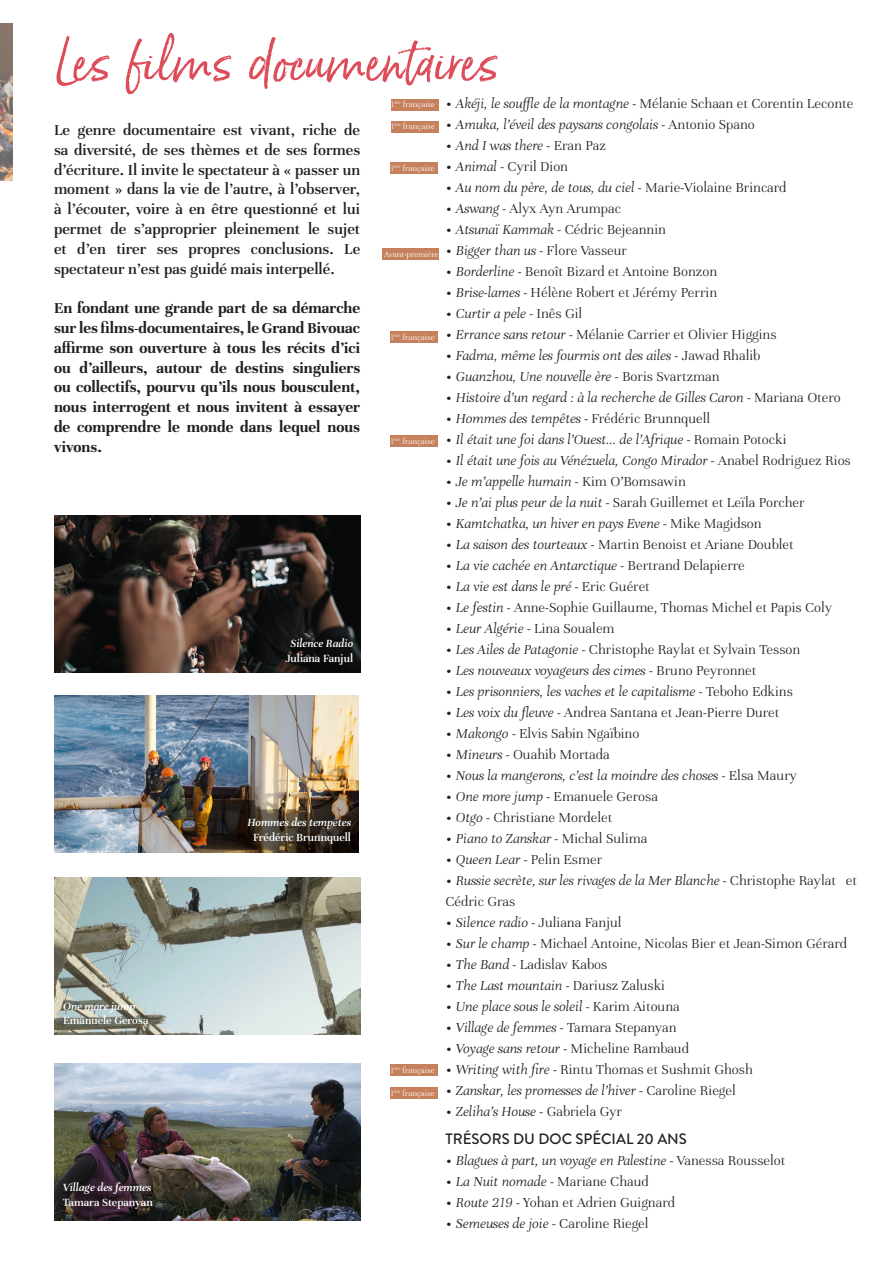
<style>
.page{position:relative;width:893px;height:1263px;background:#fff}
.page>*{position:absolute;margin:0;border:0;box-sizing:border-box;transform-origin:0 0}
.Body{font:51px "Born Ready";color:#dd4c59}
.t1{font:500 16.5px/19.8px "Unna";color:#231f20;text-align:justify}
.t2{font:700 16.5px/19.8px "Unna";color:#231f20;text-align:justify}
.t3{font:300 15px "Unna";color:#231f20}
.t4{font:italic 300 15px/21px "Unna";color:#231f20}
.t5{font:500 15px "Brandon Grotesque";color:#231f20}
.t6{font:500 12px "Unna";color:#fff}
.t7{font:italic 500 12px "Unna";color:#fff}
.Body-2{font:300 9px "Unna";color:#fff}
.s1{font-style:italic}
.s2{font-style:normal}
</style>
<div class="page">
<img style="left:0;top:23px;width:13px;height:157px">
<img style="left:54px;top:1063px;width:306px;height:158px">
<img style="left:54px;top:877px;width:306px;height:158px">
<img style="left:54px;top:695px;width:305px;height:158px">
<img style="left:54px;top:515px;width:306px;height:158px">
<div style="left:391px;top:99px;width:47px;height:11px;background:#c6805c"></div>
<div style="left:390px;top:1065px;width:48px;height:11px;background:#c6805c"></div>
<div style="left:390px;top:436px;width:48px;height:11px;background:#c6805c"></div>
<div style="left:390px;top:331px;width:48px;height:12px;background:#c6805c"></div>
<div style="left:390px;top:1087px;width:48px;height:11px;background:#c6805c"></div>
<div style="left:391px;top:121px;width:47px;height:11px;background:#c6805c"></div>
<div style="left:383px;top:248px;width:56px;height:12px;background:#c6805c"></div>
<div style="left:390px;top:162px;width:48px;height:12px;background:#c6805c"></div>
<p class="Body" style="left:54px;top:31px;width:446px">Les films documentaires</p>
<p class="t1" style="left:54px;top:119px;width:308px">Le genre documentaire est vivant, riche de sa diversité, de ses thèmes et de ses formes d’écriture. Il invite le spectateur à « passer un moment » dans la vie de l’autre, à l’observer, à l’écouter, voire à en être questionné et lui permet de s’approprier pleinement le sujet et d’en tirer ses propres conclusions. Le spectateur n’est pas guidé mais interpellé.</p>
<p class="t2" style="left:54px;top:297px;width:308px">En fondant une grande part de sa démarche sur les films-documentaires, le Grand Bivouac affirme son ouverture à tous les récits d’ici ou d’ailleurs, autour de destins singuliers ou collectifs, pourvu qu’ils nous bousculent, nous interrogent et nous invitent à essayer de comprendre le monde dans lequel nous vivons.</p>
<p class="t3" style="left:445px;top:93px;width:410px">• <span class="s1">Akéji, le souffle de la montagne</span> - Mélanie Schaan et Corentin Leconte</p>
<p class="t4" style="left:445px;top:113px;width:311px"><span class="s2">•</span> Amuka, l’éveil des paysans congolais <span class="s2">- Antonio Spano</span></p>
<p class="t4" style="left:445px;top:134px;width:162px"><span class="s2">•</span> And I was there <span class="s2">- Eran Paz</span></p>
<p class="t3" style="left:445px;top:156px;width:124px">• <span class="s1">Animal</span> - Cyril Dion</p>
<p class="t4" style="left:445px;top:176px;width:343px"><span class="s2">•</span> Au nom du père, de tous, du ciel <span class="s2">- Marie-Violaine Brincard</span></p>
<p class="t3" style="left:445px;top:198px;width:177px">• <span class="s1">Aswang</span> - Alyx Ayn Arumpac</p>
<p class="t3" style="left:445px;top:219px;width:222px">• <span class="s1">Atsunaï Kammak</span> - Cédric Bejeannin</p>
<p class="t3" style="left:445px;top:240px;width:183px">• <span class="s1">Bigger than us</span> - Flore Vasseur</p>
<p class="t3" style="left:445px;top:261px;width:273px">• <span class="s1">Borderline</span> - Benoît Bizard et Antoine Bonzon</p>
<p class="t3" style="left:445px;top:282px;width:273px">• <span class="s1">Brise-lames</span> - Hélène Robert et Jérémy Perrin</p>
<p class="t4" style="left:445px;top:302px;width:138px"><span class="s2">•</span> Curtir a pele <span class="s2">- Inês Gil</span></p>
<p class="t3" style="left:445px;top:324px;width:333px">• <span class="s1">Errance sans retour</span> - Mélanie Carrier et Olivier Higgins</p>
<p class="t4" style="left:445px;top:344px;width:316px"><span class="s2">•</span> Fadma, même les fourmis ont des ailes <span class="s2">- Jawad Rhalib</span></p>
<p class="t4" style="left:445px;top:365px;width:276px"><span class="s2">•</span> Guanzhou, Une nouvelle ère <span class="s2">- Boris Svartzman</span></p>
<p class="t4" style="left:445px;top:386px;width:397px"><span class="s2">•</span> Histoire d’un regard : à la recherche de Gilles Caron <span class="s2">- Mariana Otero</span></p>
<p class="t3" style="left:445px;top:408px;width:266px">• <span class="s1">Hommes des tempêtes</span> - Frédéric Brunnquell</p>
<p class="t4" style="left:445px;top:428px;width:343px"><span class="s2">•</span> Il était une foi dans l’Ouest... de l’Afrique <span class="s2">- Romain Potocki</span></p>
<p class="t4" style="left:445px;top:449px;width:407px"><span class="s2">•</span> Il était une fois au Vénézuela, Congo Mirador <span class="s2">- Anabel Rodriguez Rios</span></p>
<p class="t4" style="left:445px;top:470px;width:242px"><span class="s2">•</span> Je m’appelle humain <span class="s2">- Kim O’Bomsawin</span></p>
<p class="t3" style="left:445px;top:492px;width:361px">• <span class="s1">Je n’ai plus peur de la nuit</span> - Sarah Guillemet et Leïla Porcher</p>
<p class="t4" style="left:445px;top:512px;width:318px"><span class="s2">•</span> Kamtchatka, un hiver en pays Evene <span class="s2">- Mike Magidson</span></p>
<p class="t3" style="left:445px;top:534px;width:350px">• <span class="s1">La saison des tourteaux</span> - Martin Benoist et Ariane Doublet</p>
<p class="t4" style="left:445px;top:554px;width:301px"><span class="s2">•</span> La vie cachée en Antarctique <span class="s2">- Bertrand Delapierre</span></p>
<p class="t4" style="left:445px;top:575px;width:206px"><span class="s2">•</span> La vie est dans le pré <span class="s2">- Eric Guéret</span></p>
<p class="t3" style="left:445px;top:597px;width:388px">• <span class="s1">Le festin</span> - Anne-Sophie Guillaume, Thomas Michel et Papis Coly</p>
<p class="t3" style="left:445px;top:618px;width:171px">• <span class="s1">Leur Algérie</span> - Lina Soualem</p>
<p class="t3" style="left:445px;top:639px;width:356px">• <span class="s1">Les Ailes de Patagonie</span> - Christophe Raylat et Sylvain Tesson</p>
<p class="t4" style="left:445px;top:659px;width:313px"><span class="s2">•</span> Les nouveaux voyageurs des cimes <span class="s2">- Bruno Peyronnet</span></p>
<p class="t4" style="left:445px;top:680px;width:349px"><span class="s2">•</span> Les prisonniers, les vaches et le capitalisme <span class="s2">- Teboho Edkins</span></p>
<p class="t3" style="left:445px;top:702px;width:336px">• <span class="s1">Les voix du fleuve</span> - Andrea Santana et Jean-Pierre Duret</p>
<p class="t3" style="left:445px;top:723px;width:195px">• <span class="s1">Makongo</span> - Elvis Sabin Ngaïbino</p>
<p class="t3" style="left:445px;top:744px;width:166px">• <span class="s1">Mineurs</span> - Ouahib Mortada</p>
<p class="t4" style="left:445px;top:764px;width:353px"><span class="s2">•</span> Nous la mangerons, c’est la moindre des choses <span class="s2">- Elsa Maury</span></p>
<p class="t3" style="left:445px;top:786px;width:214px">• <span class="s1">One more jump</span> - Emanuele Gerosa</p>
<p class="t3" style="left:445px;top:807px;width:169px">• <span class="s1">Otgo</span> - Christiane Mordelet</p>
<p class="t3" style="left:445px;top:828px;width:203px">• <span class="s1">Piano to Zanskar</span> - Michal Sulima</p>
<p class="t3" style="left:445px;top:849px;width:158px">• <span class="s1">Queen Lear</span> - Pelin Esmer</p>
<p class="t4" style="left:445px;top:869px;width:413px"><span class="s2">•</span> Russie secrète, sur les rivages de la Mer Blanche <span class="s2">- Christophe Raylat et<br>Cédric Gras</span></p>
<p class="t3" style="left:445px;top:912px;width:178px">• <span class="s1">Silence radio</span> - Juliana Fanjul</p>
<p class="t3" style="left:445px;top:933px;width:403px">• <span class="s1">Sur le champ</span> - Michael Antoine, Nicolas Bier et Jean-Simon Gérard</p>
<p class="t3" style="left:445px;top:954px;width:163px">• <span class="s1">The Band</span> - Ladislav Kabos</p>
<p class="t3" style="left:445px;top:975px;width:221px">• <span class="s1">The Last mountain</span> - Dariusz Zaluski</p>
<p class="t4" style="left:445px;top:995px;width:236px"><span class="s2">•</span> Une place sous le soleil <span class="s2">- Karim Aitouna</span></p>
<p class="t3" style="left:445px;top:1017px;width:233px">• <span class="s1">Village de femmes</span> - Tamara Stepanyan</p>
<p class="t3" style="left:445px;top:1038px;width:245px">• <span class="s1">Voyage sans retour</span> - Micheline Rambaud</p>
<p class="t3" style="left:445px;top:1059px;width:309px">• <span class="s1">Writing with fire</span> - Rintu Thomas et Sushmit Ghosh</p>
<p class="t4" style="left:445px;top:1079px;width:292px"><span class="s2">•</span> Zanskar, les promesses de l’hiver <span class="s2">- Caroline Riegel</span></p>
<p class="t3" style="left:445px;top:1101px;width:178px">• <span class="s1">Zeliha’s House</span> - Gabriela Gyr</p>
<p class="Body-2" style="left:391px;top:98px;width:46px">1<sup>ère</sup> française</p>
<p class="Body-2" style="left:391px;top:120px;width:46px">1<sup>ère</sup> française</p>
<p class="Body-2" style="left:390px;top:161px;width:46px">1<sup>ère</sup> française</p>
<p class="Body-2" style="left:384px;top:248px;width:56px">Avant-première</p>
<p class="Body-2" style="left:390px;top:330px;width:46px">1<sup>ère</sup> française</p>
<p class="Body-2" style="left:390px;top:435px;width:46px">1<sup>ère</sup> française</p>
<p class="t7" style="left:291px;top:635px;width:64px">Silence Radio</p>
<p class="t6" style="left:285px;top:649px;width:69px">Juliana Fanjul</p>
<p class="t7" style="left:247px;top:814px;width:105px">Hommes des tempêtes</p>
<p class="t6" style="left:253px;top:828px;width:100px">Frédéric Brunnquell</p>
<p class="t7" style="left:63px;top:997px;width:74px">One more jump</p>
<p class="t6" style="left:63px;top:1012px;width:87px">Emanuele Gerosa</p>
<p class="Body-2" style="left:390px;top:1064px;width:46px">1<sup>ère</sup> française</p>
<p class="Body-2" style="left:390px;top:1087px;width:46px">1<sup>ère</sup> française</p>
<p class="t7" style="left:63px;top:1179px;width:90px">Village des femmes</p>
<p class="t6" style="left:63px;top:1193px;width:92px">Tamara Stepanyan</p>
<p class="t5" style="left:445px;top:1129px;width:243px">TRÉSORS DU DOC SPÉCIAL 20 ANS</p>
<p class="t4" style="left:445px;top:1149px;width:342px"><span class="s2">•</span> Blagues à part, un voyage en Palestine <span class="s2">- Vanessa Rousselot</span></p>
<p class="t3" style="left:445px;top:1171px;width:205px">• <span class="s1">La Nuit nomade</span> - Mariane Chaud</p>
<p class="t3" style="left:445px;top:1192px;width:231px">• <span class="s1">Route 219</span> - Yohan et Adrien Guignard</p>
<p class="t3" style="left:445px;top:1213px;width:205px">• <span class="s1">Semeuses de joie</span> - Caroline Riegel</p>
</div>
